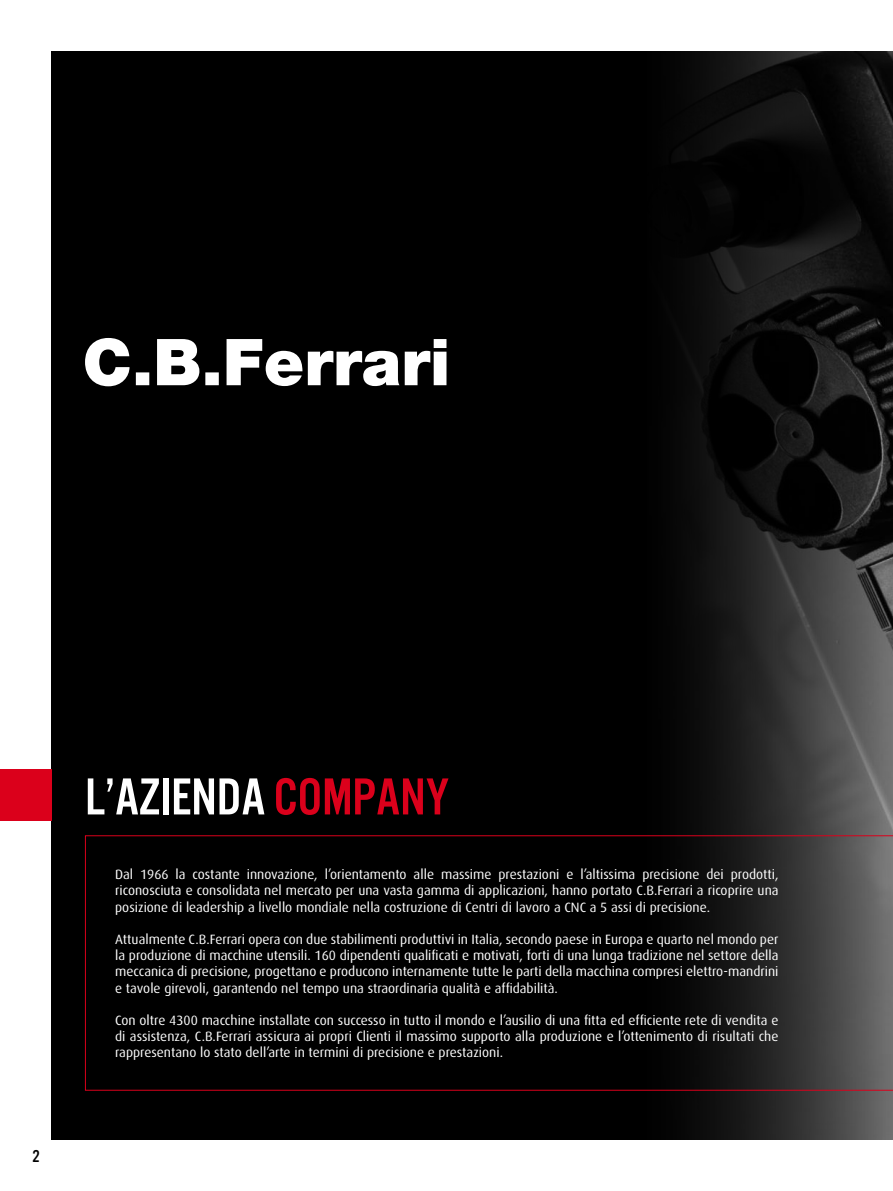
<style>
.page{position:relative;width:893px;height:1191px;background:#fff}
.page>*{position:absolute;margin:0;border:0;box-sizing:border-box;transform-origin:0 0}
.t1{font:54px "U.S.101";color:#fff}
.t2{font:18px "U.S.101";color:#000}
.t3{font:13.5px/16.2px "Dax";color:#fff;text-align:justify}
.s1{color:#db001b}
</style>
<div class="page">
<div style="left:51px;top:51px;width:842px;height:1089px;background:#000"></div>
<img style="left:627px;top:51px;width:266px;height:1089px">
<svg style="left:85px;top:338px;width:361px;height:48px"></svg>
<div style="left:0;top:769px;width:51px;height:51px;background:#db001b"></div>
<h2 class="t2" style="left:32px;top:1146px;width:9px">2</h2>
<h1 class="t1" style="left:85px;top:768px;width:366px">L’AZIENDA <span class="s1">COMPANY</span></h1>
<p class="t3" style="left:115px;top:866px;width:665px">Dal 1966 la costante innovazione, l’orientamento alle massime prestazioni e l’altissima precisione dei prodotti, riconosciuta e consolidata nel mercato per una vasta gamma di applicazioni, hanno portato C.B.Ferrari a ricoprire una posizione di leadership a livello mondiale nella costruzione di Centri di lavoro a CNC a 5 assi di precisione.</p>
<p class="t3" style="left:115px;top:931px;width:665px">Attualmente C.B.Ferrari opera con due stabilimenti produttivi in Italia, secondo paese in Europa e quarto nel mondo per la produzione di macchine utensili. 160 dipendenti qualificati e motivati, forti di una lunga tradizione nel settore della meccanica di precisione, progettano e producono internamente tutte le parti della macchina compresi elettro-mandrini e tavole girevoli, garantendo nel tempo una straordinaria qualità e affidabilità.</p>
<p class="t3" style="left:115px;top:1012px;width:665px">Con oltre 4300 macchine installate con successo in tutto il mondo e l’ausilio di una fitta ed efficiente rete di vendita e di assistenza, C.B.Ferrari assicura ai propri Clienti il massimo supporto alla produzione e l’ottenimento di risultati che rappresentano lo stato dell’arte in termini di precisione e prestazioni.</p>
</div>
